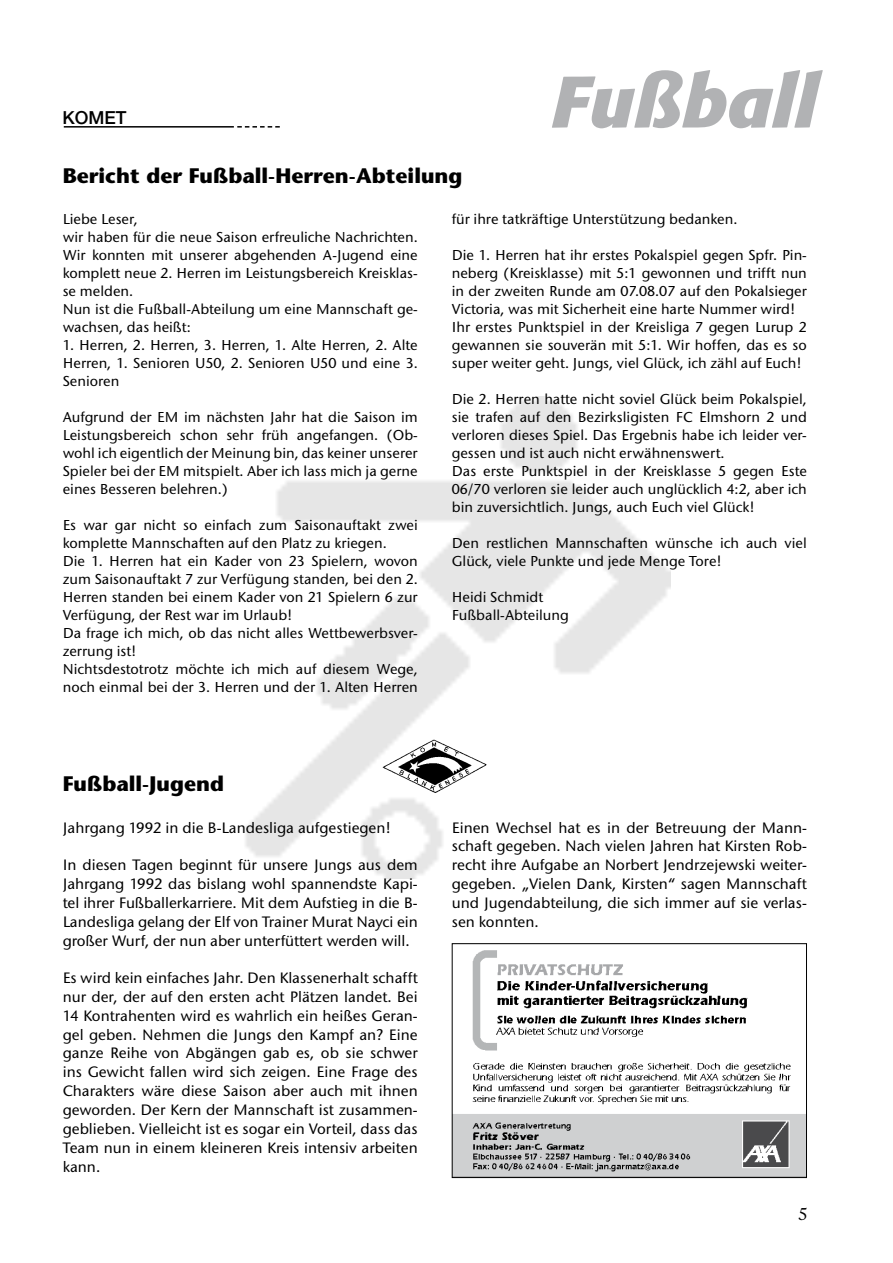
<style>
.page{position:relative;width:893px;height:1263px;background:#fff}
.page>*{position:absolute;margin:0;border:0;box-sizing:border-box;transform-origin:0 0}
.t1{font:italic 700 72px "Formata";color:#b1b2b4}
.t2{font:700 21px "Stone Sans";color:#000}
.t3{font:500 18px "Helvetica Neue";color:#000}
.t4{font:18px "Legacy Serif";color:#000}
.t5{font:500 15.75px/18.9px "Stone Sans EF";color:#000;text-align:justify}
.t6{font:500 15px/18px "Stone Sans EF";color:#000}
</style>
<div class="page">
<hr style="left:64px;top:126px;width:170px;height:2px;background:#000">
<svg style="left:237px;top:126px;width:43px;height:2px"></svg>
<img style="left:382px;top:738px;width:105px;height:55px">
<img style="left:454px;top:950px;width:351px;height:226px">
<div style="left:452px;top:943px;width:355px;height:235px;border:1px solid #000"></div>
<p class="t3" style="left:62px;top:107px;width:66px">KOMET</p>
<h2 class="t2" style="left:63px;top:162px;width:401px">Bericht der Fußball-Herren-Abteilung</h2>
<h1 class="t1" style="left:552px;top:57px;width:267px">Fußball</h1>
<p class="t6" style="left:63px;top:210px;width:357px">Liebe Leser,<br>wir haben für die neue Saison erfreuliche Nachrichten.<br>Wir konnten mit unserer abgehenden A-Jugend eine komplett neue 2. Herren im Leistungsbereich Kreisklas&shy;se melden.<br>Nun ist die Fußball-Abteilung um eine Mannschaft ge&shy;wachsen, das heißt:</p>
<p class="t6" style="left:63px;top:336px;width:357px;text-align:justify">1. Herren, 2. Herren, 3. Herren, 1. Alte Herren, 2. Alte Herren, 1. Senioren U50, 2. Senioren U50 und eine 3.<br>Senioren</p>
<p class="t6" style="left:63px;top:408px;width:357px;text-align:justify">Aufgrund der EM im nächsten Jahr hat die Saison im Leistungsbereich schon sehr früh angefangen. (Ob&shy;wohl ich eigentlich der Meinung bin, das keiner unserer Spieler bei der EM mitspielt. Aber ich lass mich ja gerne eines Besseren belehren.)</p>
<p class="t6" style="left:63px;top:516px;width:357px">Es war gar nicht so einfach zum Saisonauftakt zwei komplette Mannschaften auf den Platz zu kriegen.<br>Die 1. Herren hat ein Kader von 23 Spielern, wovon zum Saisonauftakt 7 zur Verfügung standen, bei den 2.<br>Herren standen bei einem Kader von 21 Spielern 6 zur Verfügung, der Rest war im Urlaub!<br>Da frage ich mich, ob das nicht alles Wettbewerbsver&shy;zerrung ist!<br>Nichtsdestotrotz möchte ich mich auf diesem Wege, noch einmal bei der 3. Herren und der 1. Alten Herren</p>
<h2 class="t2" style="left:63px;top:770px;width:163px">Fußball-Jugend</h2>
<p class="t5" style="left:63px;top:818px;width:330px">Jahrgang 1992 in die B-Landesliga aufgestiegen!</p>
<p class="t5" style="left:63px;top:856px;width:357px">In diesen Tagen beginnt für unsere Jungs aus dem Jahrgang 1992 das bislang wohl spannendste Kapi&shy;tel ihrer Fußballerkarriere. Mit dem Aufstieg in die B-Landesliga gelang der Elf von Trainer Murat Nayci ein großer Wurf, der nun aber unterfüttert werden will.</p>
<p class="t5" style="left:63px;top:968px;width:357px">Es wird kein einfaches Jahr. Den Klassenerhalt schafft nur der, der auf den ersten acht Plätzen landet. Bei 14 Kontrahenten wird es wahrlich ein heißes Geran&shy;gel geben. Nehmen die Jungs den Kampf an? Eine ganze Reihe von Abgängen gab es, ob sie schwer ins Gewicht fallen wird sich zeigen. Eine Frage des Charakters wäre diese Saison aber auch mit ihnen geworden. Der Kern der Mannschaft ist zusammen&shy;geblieben. Vielleicht ist es sogar ein Vorteil, dass das Team nun in einem kleineren Kreis intensiv arbeiten kann.</p>
<p class="t6" style="left:452px;top:210px;width:287px">für ihre tatkräftige Unterstützung bedanken.</p>
<p class="t6" style="left:452px;top:246px;width:357px">Die 1. Herren hat ihr erstes Pokalspiel gegen Spfr. Pin&shy;neberg (Kreisklasse) mit 5:1 gewonnen und trifft nun in der zweiten Runde am 07.08.07 auf den Pokalsieger Victoria, was mit Sicherheit eine harte Nummer wird!<br>Ihr erstes Punktspiel in der Kreisliga 7 gegen Lurup 2 gewannen sie souverän mit 5:1. Wir hoffen, das es so super weiter geht. Jungs, viel Glück, ich zähl auf Euch!</p>
<p class="t6" style="left:452px;top:390px;width:357px">Die 2. Herren hatte nicht soviel Glück beim Pokalspiel, sie trafen auf den Bezirksligisten FC Elmshorn 2 und verloren dieses Spiel. Das Ergebnis habe ich leider ver&shy;gessen und ist auch nicht erwähnenswert.<br>Das erste Punktspiel in der Kreisklasse 5 gegen Este 06/70 verloren sie leider auch unglücklich 4:2, aber ich bin zuversichtlich. Jungs, auch Euch viel Glück!</p>
<p class="t6" style="left:452px;top:534px;width:357px">Den restlichen Mannschaften wünsche ich auch viel<br>Glück, viele Punkte und jede Menge Tore!</p>
<p class="t6" style="left:452px;top:588px;width:118px">Heidi Schmidt<br>Fußball-Abteilung</p>
<p class="t5" style="left:452px;top:818px;width:357px">Einen Wechsel hat es in der Betreuung der Mann&shy;schaft gegeben. Nach vielen Jahren hat Kirsten Rob&shy;recht ihre Aufgabe an Norbert Jendrzejewski weiter&shy;gegeben. „Vielen Dank, Kirsten“ sagen Mannschaft und Jugendabteilung, die sich immer auf sie verlas&shy;sen konnten.</p>
<p class="t4" style="left:798px;top:1204px;width:11px">5</p>
</div>
